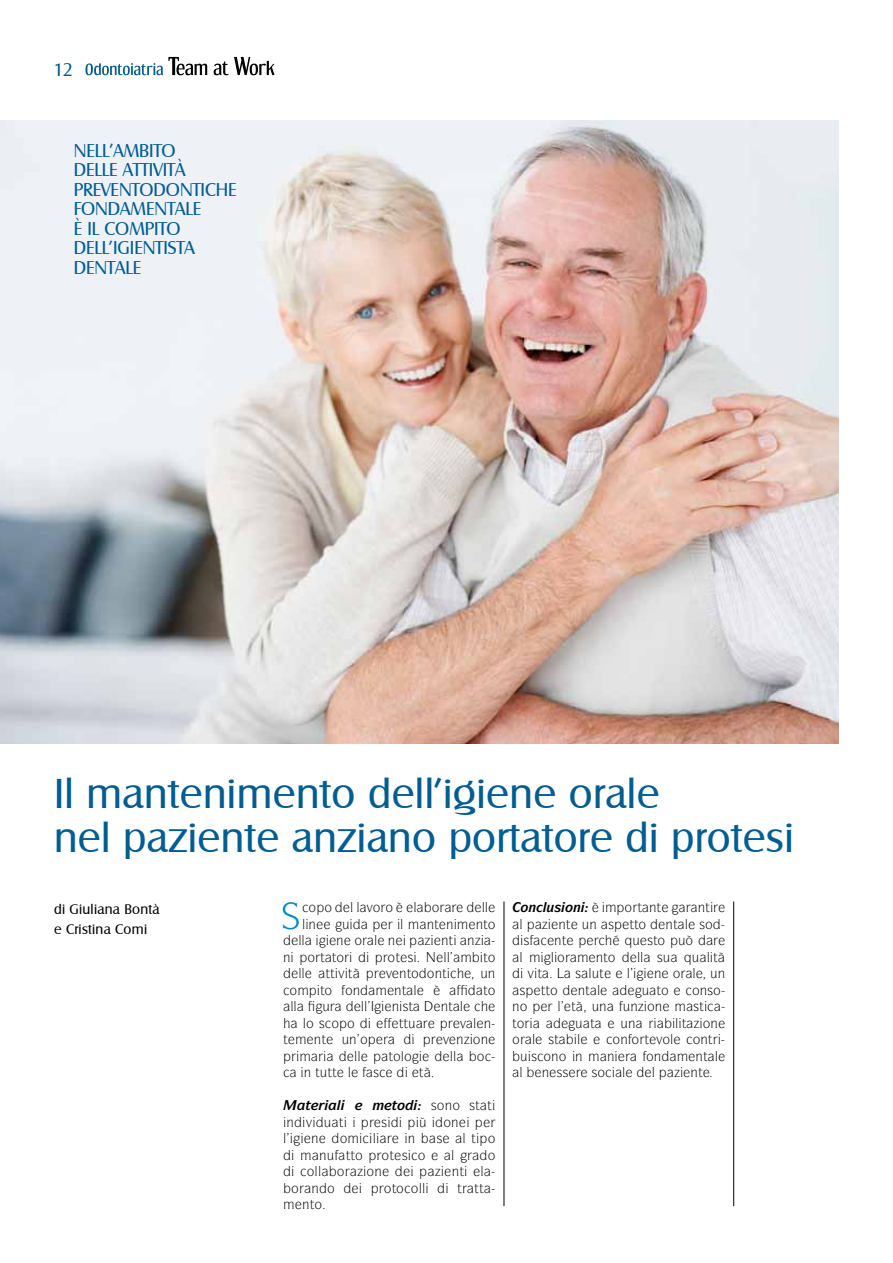
<style>
.page{position:relative;width:893px;height:1263px;background:#fff}
.page>*{position:absolute;margin:0;border:0;box-sizing:border-box;transform-origin:0 0}
.t1{font:40.5px/43.5px "Salzburg";letter-spacing:.01em;color:#005d92}
.t2{font:18px/19.5px "Salzburg";color:#005d92}
.t3{font:17.55px "Salzburg";color:#005d92}
.t4{font:13.5px "Itc Symbol";color:#000}
.t5{font:13.5px/19.5px "Salzburg";letter-spacing:.02em;color:#000}
.t6{font:italic 700 13.5px "Itc Symbol";color:#000}
</style>
<div class="page">
<svg style="left:85px;top:57px;width:189px;height:18px"></svg>
<img style="left:0;top:120px;width:839px;height:623px">
<hr style="left:504px;top:901px;width:1px;height:305px;background:#000">
<hr style="left:733px;top:901px;width:1px;height:305px;background:#000">
<p class="t3" style="left:54px;top:59px;width:20px">12</p>
<h2 class="t2" style="left:74px;top:141px;width:165px">Nell’ambito<br>delle attività preventodontich e fondamentale<br>è il compito<br>dell’igi entista dentale</h2>
<h1 class="t1" style="left:54px;top:772px;width:741px">Il mantenimento dell’igiene orale<br>nel paziente anziano portatore di protesi</h1>
<p class="t5" style="left:54px;top:900px;width:107px">di Giuliana Bontà e Cristina Comi</p>
<p class="t4" style="left:350px;top:899px;width:91px">● ●❖□□ ➔ ● □</p>
<p class="t4" style="left:302px;top:915px;width:16px">●■</p>
<p class="t4" style="left:400px;top:915px;width:55px">● ■▼ ■</p>
<p class="t4" style="left:476px;top:915px;width:21px">■▼□</p>
<p class="t4" style="left:336px;top:932px;width:61px">■ □ ● ■</p>
<p class="t4" style="left:441px;top:932px;width:35px">■▼ ■</p>
<p class="t4" style="left:283px;top:948px;width:63px">■ □▼▼□</p>
<p class="t4" style="left:388px;top:948px;width:27px">□▼ ▲</p>
<p class="t4" style="left:325px;top:965px;width:36px">▼▼❖▼→</p>
<p class="t4" style="left:386px;top:965px;width:63px">❖ ■▼□ □■▼</p>
<p class="t4" style="left:290px;top:981px;width:72px">□ ▼□ □■</p>
<p class="t4" style="left:394px;top:981px;width:47px">■▼ ● ➔</p>
<p class="t4" style="left:322px;top:998px;width:47px">◆ ●●</p>
<p class="t4" style="left:392px;top:998px;width:23px">■▲▼</p>
<p class="t4" style="left:441px;top:998px;width:24px">■▼ ●</p>
<p class="t4" style="left:303px;top:1014px;width:54px">●□ ▲□□</p>
<p class="t4" style="left:399px;top:1014px;width:19px">▼▼◆</p>
<p class="t4" style="left:460px;top:1014px;width:33px">❖●■</p>
<p class="t4" style="left:283px;top:1031px;width:86px">▼ ■▼ ◆■□</p>
<p class="t4" style="left:443px;top:1031px;width:47px">❖■ □■</p>
<p class="t4" style="left:389px;top:1047px;width:25px">▼□●□</p>
<p class="t4" style="left:304px;top:1064px;width:49px">■ ▼◆▼▼ ●</p>
<p class="t4" style="left:431px;top:1097px;width:63px">▲□■□ ▲▼ ▼</p>
<p class="t4" style="left:287px;top:1113px;width:59px">■❖◆▼</p>
<p class="t4" style="left:463px;top:1130px;width:34px">● ▼ □</p>
<p class="t4" style="left:319px;top:1146px;width:45px">■◆ ▼▼□</p>
<p class="t4" style="left:381px;top:1146px;width:46px">□▼▲ □</p>
<p class="t4" style="left:451px;top:1146px;width:5px">●</p>
<p class="t4" style="left:307px;top:1163px;width:39px">□●● □</p>
<p class="t4" style="left:452px;top:1163px;width:33px">■▼ ●</p>
<p class="t4" style="left:291px;top:1179px;width:45px">□■□</p>
<p class="t4" style="left:384px;top:1179px;width:43px">□▼□ □●●</p>
<p class="t4" style="left:457px;top:1179px;width:28px">▼ ▼▼</p>
<p class="t4" style="left:302px;top:1196px;width:22px">■▼□</p>
<p class="t6" style="left:520px;top:898px;width:80px">□■ ●◆▲ □■ ➔</p>
<p class="t4" style="left:625px;top:899px;width:38px">□▼■▼</p>
<p class="t4" style="left:519px;top:915px;width:5px">●</p>
<p class="t4" style="left:558px;top:915px;width:89px">■▼ ◆■ ▲ ▼▼□</p>
<p class="t4" style="left:665px;top:915px;width:49px">■▼ ● ▲□</p>
<p class="t4" style="left:523px;top:932px;width:44px">▲ ■▼</p>
<p class="t4" style="left:624px;top:932px;width:63px">❑◆ ▲▼□ ◆</p>
<p class="t4" style="left:519px;top:948px;width:47px">● ●□</p>
<p class="t4" style="left:596px;top:948px;width:21px">■▼□</p>
<p class="t4" style="left:637px;top:948px;width:90px">●● ▲◆ ❑◆ ● ▼→</p>
<p class="t4" style="left:575px;top:965px;width:30px">▲ ●◆▼</p>
<p class="t4" style="left:627px;top:965px;width:100px">● ■ □● ◆■</p>
<p class="t4" style="left:519px;top:981px;width:40px">▲ ▼▼□</p>
<p class="t4" style="left:578px;top:981px;width:24px">■▼ ●</p>
<p class="t4" style="left:642px;top:981px;width:28px">◆ ▼□</p>
<p class="t4" style="left:692px;top:981px;width:30px">□■▲□</p>
<p class="t4" style="left:557px;top:998px;width:106px">● ▼→ ◆■ ◆■ □■</p>
<p class="t4" style="left:675px;top:1014px;width:44px">●▼ □■</p>
<p class="t4" style="left:512px;top:1031px;width:48px">□ ● ▲▼</p>
<p class="t4" style="left:577px;top:1031px;width:98px">● □■□ ▼ ❖□●</p>
<p class="t4" style="left:693px;top:1031px;width:22px">□■▼</p>
<p class="t4" style="left:520px;top:1047px;width:64px">◆▲ □■□ ■</p>
<p class="t4" style="left:607px;top:1047px;width:56px">■ □■</p>
<p class="t4" style="left:695px;top:1047px;width:24px">■▼ ●</p>
<p class="t4" style="left:519px;top:1064px;width:51px">● ■ ▲▲</p>
</div>
